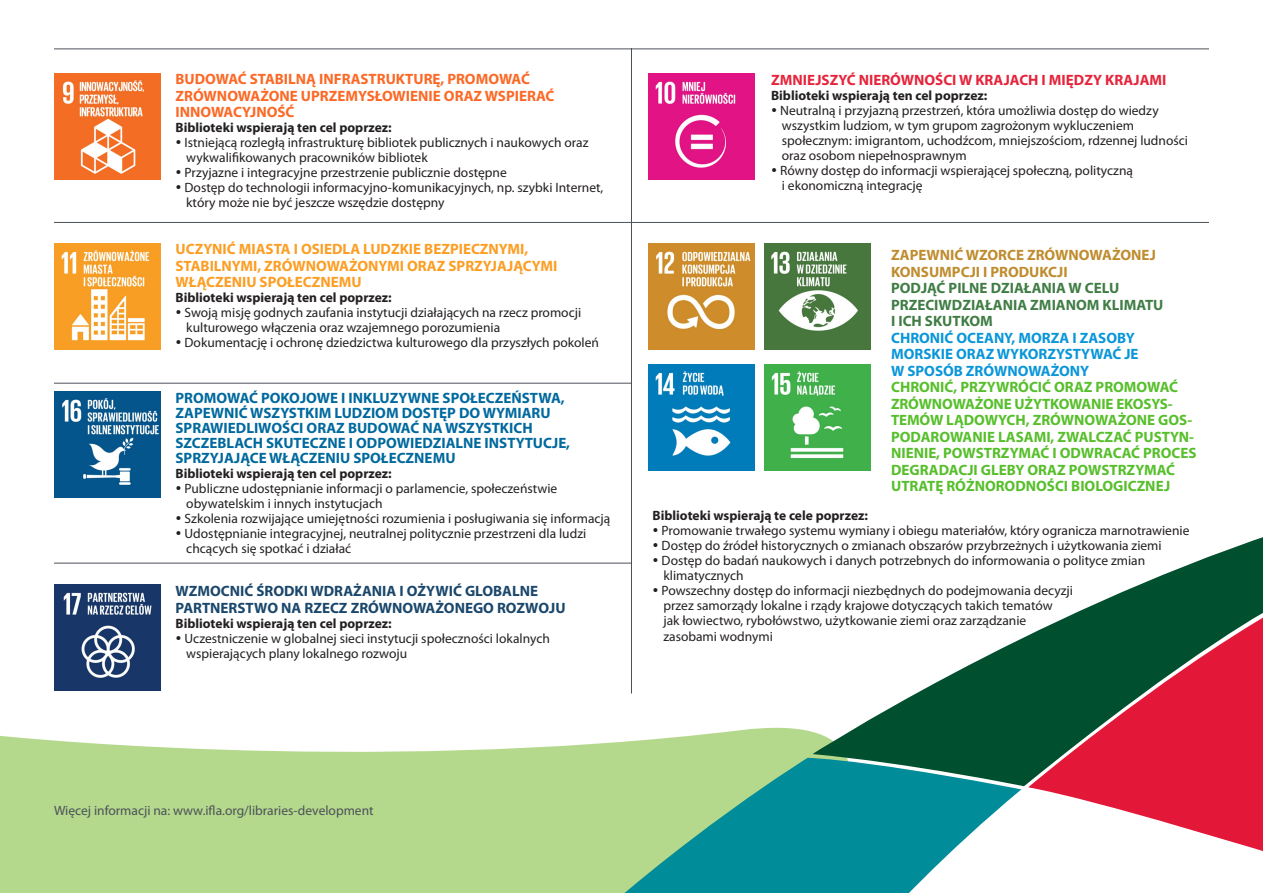
<style>
.page{position:relative;width:1263px;height:893px;background:#fff}
.page>*{position:absolute;margin:0;border:0;box-sizing:border-box;transform-origin:0 0}
.t1{font:700 15px/16.5px "Myriad Pro";color:#57bf2b}
.t2{font:700 15px/15px "Myriad Pro";color:#00699e}
.t3{font:700 15px/16.5px "Myriad Pro";color:#fc9e24}
.t4{font:700 15px/16.5px "Myriad Pro";color:#fc6926}
.t5{font:700 15px/16.5px "Myriad Pro";color:#1a476b}
.t6{font:700 15px/16.5px "Myriad Pro";color:#0a96d9}
.t7{font:700 15px/16.5px "Myriad Pro";color:#407d45}
.t8{font:700 15px/16.5px "Myriad Pro";color:#bf8c2e}
.t9{font:700 15px "Myriad Pro";color:#e6243b}
.t10{font:13.5px/15px "Myriad Pro";color:#231f20}
.t11{font:700 13.5px "Myriad Pro";color:#231f20}
.t12{font:13.5px "Myriad Pro";color:#4c5159}
</style>
<div class="page">
<svg style="left:0;top:727px;width:812px;height:166px;background:#bfde9b"></svg>
<hr style="left:54px;top:383px;width:577px;height:1px;background:#4c5159">
<hr style="left:54px;top:563px;width:577px;height:1px;background:#4c5159">
<hr style="left:54px;top:222px;width:1155px;height:1px;background:#4c5159">
<hr style="left:54px;top:49px;width:1155px;height:1px;background:#4c5159">
<hr style="left:631px;top:48px;width:1px;height:645px;background:#4c5159">
<svg style="left:1028px;top:786px;width:235px;height:65px"></svg>
<svg style="left:812px;top:537px;width:451px;height:249px"></svg>
<svg style="left:557px;top:758px;width:464px;height:135px;background:#57af9b"></svg>
<img style="left:648px;top:73px;width:106px;height:106px">
<img style="left:54px;top:243px;width:106px;height:106px">
<img style="left:648px;top:243px;width:106px;height:106px">
<img style="left:765px;top:243px;width:106px;height:106px">
<img style="left:648px;top:365px;width:106px;height:106px">
<img style="left:765px;top:365px;width:106px;height:106px">
<img style="left:54px;top:392px;width:106px;height:106px">
<img style="left:54px;top:585px;width:106px;height:106px">
<img style="left:54px;top:73px;width:106px;height:106px">
<p class="t4" style="left:176px;top:70px;width:380px">BUDOWAĆ STABILNĄ INFRASTRUKTURĘ, PROMOWAĆ<br>ZRÓWNOWAŻONE UPRZEMYSŁOWIENIE ORAZ WSPIERAĆ<br>INNOWACYJNOŚĆ</p>
<p class="t11" style="left:176px;top:119px;width:218px">Biblioteki wspierają ten cel poprzez:</p>
<p class="t10" style="left:186px;top:135px;width:404px;text-indent:-11px">• Istniejącą rozległą infrastrukturę bibliotek publicznych i naukowych oraz wykwalifikowanych pracowników bibliotek</p>
<p class="t10" style="left:176px;top:165px;width:333px">• Przyjazne i integracyjne przestrzenie publicznie dostępne</p>
<p class="t10" style="left:186px;top:180px;width:419px;text-indent:-11px">• Dostęp do technologii informacyjno-komunikacyjnych, np. szybki Internet, który może nie być jeszcze wszędzie dostępny</p>
<p class="t3" style="left:176px;top:240px;width:384px">UCZYNIĆ MIASTA I OSIEDLA LUDZKIE BEZPIECZNYMI,<br>STABILNYMI, ZRÓWNOWAŻONYMI ORAZ SPRZYJAJĄCYMI<br>WŁĄCZENIU SPOŁECZNEMU</p>
<p class="t11" style="left:176px;top:289px;width:218px">Biblioteki wspierają ten cel poprzez:</p>
<p class="t10" style="left:186px;top:305px;width:396px;text-indent:-11px">• Swoją misję godnych zaufania instytucji działających na rzecz promocji kulturowego włączenia oraz wzajemnego porozumienia</p>
<p class="t10" style="left:176px;top:335px;width:425px">• Dokumentację i ochronę dziedzictwa kulturowego dla przyszłych pokoleń</p>
<p class="t2" style="left:176px;top:390px;width:396px">PROMOWAĆ POKOJOWE I INKLUZYWNE SPOŁECZEŃSTWA, ZAPEWNIĆ WSZYSTKIM LUDZIOM DOSTĘP DO WYMIARU SPRAWIEDLIWOŚCI ORAZ BUDOWAĆ NA WSZYSTKICH SZCZEBLACH SKUTECZNE I ODPOWIEDZIALNE INSTYTUCJE, SPRZYJAJĄCE WŁĄCZENIU SPOŁECZNEMU</p>
<p class="t11" style="left:176px;top:464px;width:218px">Biblioteki wspierają ten cel poprzez:</p>
<p class="t10" style="left:186px;top:481px;width:372px;text-indent:-11px">• Publiczne udostępnianie informacji o parlamencie, społeczeństwie obywatelskim i innych instytucjach</p>
<p class="t10" style="left:176px;top:511px;width:436px">• Szkolenia rozwijające umiejętności rozumienia i posługiwania się informacją</p>
<p class="t10" style="left:186px;top:526px;width:401px;text-indent:-11px">• Udostępnianie integracyjnej, neutralnej politycznie przestrzeni dla ludzi chcących się spotkać i działać</p>
<p class="t5" style="left:176px;top:582px;width:392px">WZMOCNIĆ ŚRODKI WDRAŻANIA I OŻYWIĆ GLOBALNE<br>PARTNERSTWO NA RZECZ ZRÓWNOWAŻONEGO ROZWOJU</p>
<p class="t11" style="left:176px;top:614px;width:218px">Biblioteki wspierają ten cel poprzez:</p>
<p class="t10" style="left:186px;top:631px;width:365px;text-indent:-11px">• Uczestniczenie w globalnej sieci instytucji społeczności lokalnych wspierających plany lokalnego rozwoju</p>
<p class="t9" style="left:771px;top:70px;width:397px">ZMNIEJSZYĆ NIERÓWNOŚCI W KRAJACH I MIĘDZY KRAJAMI</p>
<p class="t11" style="left:771px;top:86px;width:218px">Biblioteki wspierają ten cel poprzez:</p>
<p class="t10" style="left:782px;top:103px;width:408px;text-indent:-11px">• Neutralną i przyjazną przestrzeń, która umożliwia dostęp do wiedzy wszystkim ludziom, w tym grupom zagrożonym wykluczeniem społecznym: imigrantom, uchodźcom, mniejszościom, rdzennej ludności oraz osobom niepełnosprawnym</p>
<p class="t10" style="left:782px;top:163px;width:353px;text-indent:-11px">• Równy dostęp do informacji wspierającej społeczną, polityczną i ekonomiczną integrację</p>
<p class="t8" style="left:891px;top:247px;width:266px">ZAPEWNIĆ WZORCE ZRÓWNOWAŻONEJ<br>KONSUMPCJI I PRODUKCJI</p>
<p class="t7" style="left:891px;top:280px;width:274px">PODJĄĆ PILNE DZIAŁANIA W CELU<br>PRZECIWDZIAŁANIA ZMIANOM KLIMATU<br>I ICH SKUTKOM</p>
<p class="t6" style="left:891px;top:329px;width:249px">CHRONIĆ OCEANY, MORZA I ZASOBY<br>MORSKIE ORAZ WYKORZYSTYWAĆ JE<br>W SPOSÓB ZRÓWNOWAŻONY</p>
<p class="t1" style="left:891px;top:379px;width:307px">CHRONIĆ, PRZYWRÓCIĆ ORAZ PROMOWAĆ ZRÓWNOWAŻONE UŻYTKOWANIE EKOSYS-TEMÓW LĄDOWYCH, ZRÓWNOWAŻONE GOS-PODAROWANIE LASAMI, ZWALCZAĆ PUSTYN-NIENIE, POWSTRZYMAĆ I ODWRACAĆ PROCES DEGRADACJI GLEBY ORAZ POWSTRZYMAĆ UTRATĘ RÓŻNORODNOŚCI BIOLOGICZNEJ</p>
<p class="t11" style="left:652px;top:506px;width:217px">Biblioteki wspierają te cele poprzez:</p>
<p class="t10" style="left:652px;top:523px;width:538px">• Promowanie trwałego systemu wymiany i obiegu materiałów, który ogranicza marnotrawienie</p>
<p class="t10" style="left:652px;top:538px;width:511px">• Dostęp do źródeł historycznych o zmianach obszarów przybrzeżnych i użytkowania ziemi</p>
<p class="t10" style="left:663px;top:553px;width:483px;text-indent:-11px">• Dostęp do badań naukowych i danych potrzebnych do informowania o polityce zmian klimatycznych</p>
<p class="t10" style="left:663px;top:582px;width:411px;line-height:15.5px;text-indent:-11px">• Powszechny dostęp do informacji niezbędnych do podejmowania decyzji przez samorządy lokalne i rządy krajowe dotyczących takich tematów<br>jak łowiectwo, rybołówstwo, użytkowanie ziemi oraz zarządzanie zasobami wodnymi</p>
<p class="t12" style="left:54px;top:802px;width:321px">Więcej informacji na: www.ifla.org/libraries-development</p>
</div>
